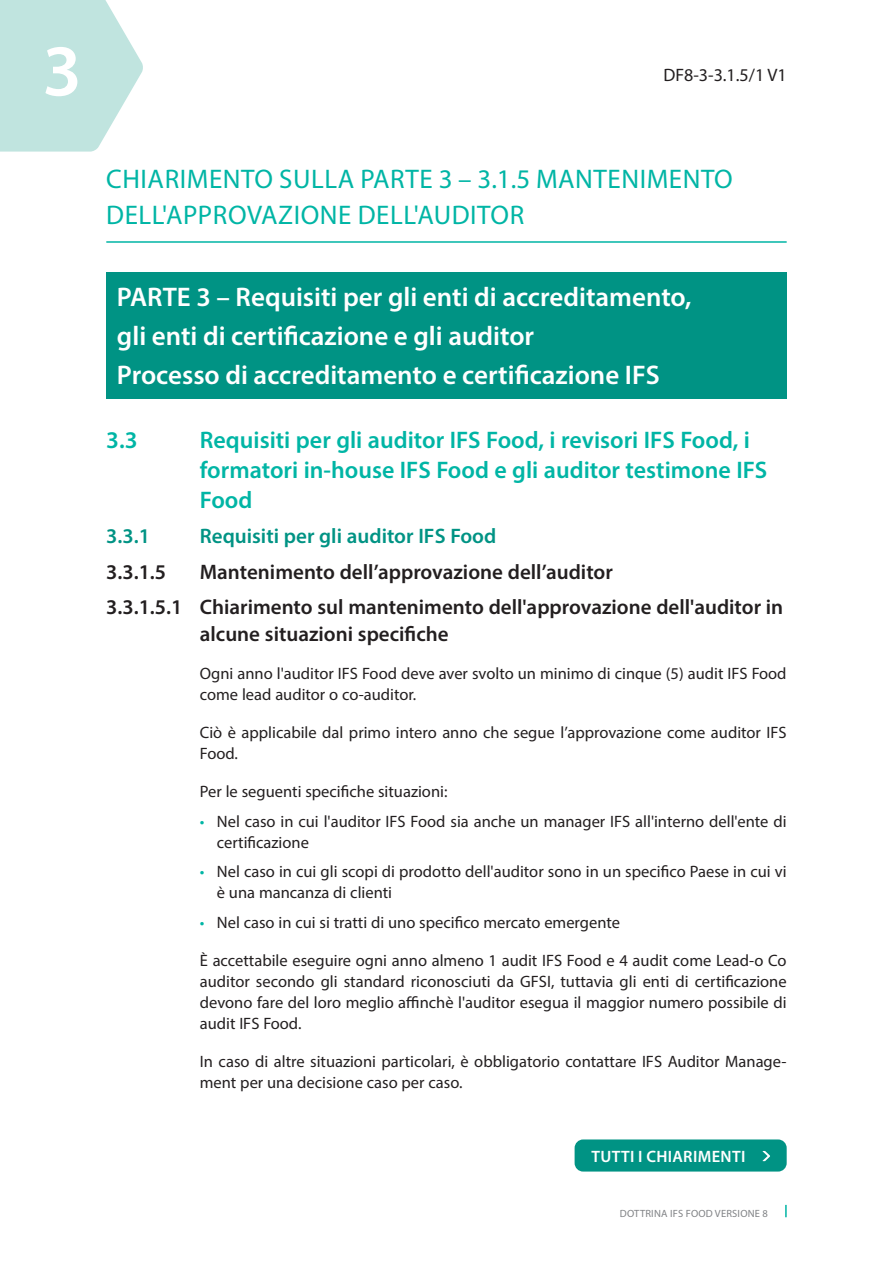
<style>
.page{position:relative;width:893px;height:1263px;background:#fff}
.page>*{position:absolute;margin:0;border:0;box-sizing:border-box;transform-origin:0 0}
.t1{font:600 73.5px "Myriad Pro";color:#fff}
.t2{font:600 27px/39px "Myriad Pro";color:#fff}
.t3{font:27px/36px "Myriad Pro";letter-spacing:.02em;color:#00b5a5}
.t4{font:600 24px/30px "Myriad Pro";color:#00b5a5}
.t5{font:600 21px/35.5px "Myriad Pro";color:#231f20}
.t6{font:600 21px "Myriad Pro";color:#009384}
.t7{font:18px "Myriad Pro";color:#231f20}
.t8{font:16.5px/21px "Myriad Pro";color:#231f20}
.t9{font:600 16.5px "Myriad Pro";letter-spacing:.02em;color:#fff}
.t10{font:10.5px "Myriad Pro";letter-spacing:.02em;color:#808285}
.s1{color:#00b5a5}
</style>
<div class="page">
<svg style="left:0;top:0;width:143px;height:152px;background:#c9e7e3"></svg>
<svg style="left:785px;top:1205px;width:2px;height:12px"></svg>
<div style="left:575px;top:1139px;width:212px;height:32px;background:#009384;border-radius:9px"></div>
<svg style="left:763px;top:1151px;width:7px;height:10px"></svg>
<hr style="left:106px;top:241px;width:681px;height:2px;background:#00b5a5">
<div style="left:106px;top:273px;width:681px;height:126px;background:#009384"></div>
<h1 class="t1" style="left:42px;top:24px;width:41px">3</h1>
<p class="t7" style="left:663px;top:64px;width:125px">DF8-3-3.1.5/1 V1</p>
<h2 class="t3" style="left:106px;top:161px;width:628px">CHIARIMENTO SULLA PARTE 3 – 3.1.5 MANTENIMENTO<br>DELL'APPROVAZIONE DELL'AUDITOR</h2>
<h2 class="t2" style="left:117px;top:276px;width:576px">PARTE 3 – Requisiti per gli enti di accreditamento, gli enti di certificazione e gli auditor<br>Processo di accreditamento e certificazione IFS</h2>
<h3 class="t4" style="left:106px;top:424px;width:33px">3.3</h3>
<h3 class="t4" style="left:200px;top:424px;width:569px">Requisiti per gli auditor IFS Food, i revisori IFS Food, i formatori in-house IFS Food e gli auditor testimone IFS<br>Food</h3>
<p class="t6" style="left:106px;top:523px;width:45px">3.3.1</p>
<p class="t6" style="left:200px;top:523px;width:298px">Requisiti per gli auditor IFS Food</p>
<p class="t5" style="left:106px;top:553px;width:61px">3.3.1.5</p>
<p class="t5" style="left:106px;top:553px;width:678px;text-indent:94px">Mantenimento dell’approvazione dell’auditor<br>3.3.1.5.1 Chiarimento sul mantenimento dell'approvazione dell'auditor in</p>
<p class="t5" style="left:200px;top:616px;width:250px">alcune situazioni specifiche</p>
<p class="t8" style="left:200px;top:663px;width:588px">Ogni anno l'auditor IFS Food deve aver svolto un minimo di cinque (5) audit IFS Food come lead auditor o co-auditor.</p>
<p class="t8" style="left:200px;top:722px;width:588px">Ciò è applicabile dal primo intero anno che segue l’approvazione come auditor IFS<br>Food.</p>
<p class="t8" style="left:200px;top:781px;width:249px">Per le seguenti specifiche situazioni:</p>
<p class="t8" style="left:217px;top:811px;width:571px;text-indent:-17px"><span class="s1">•</span> Nel caso in cui l'auditor IFS Food sia anche un manager IFS all'interno dell'ente di certificazione</p>
<p class="t8" style="left:217px;top:861px;width:571px;text-indent:-17px"><span class="s1">•</span> Nel caso in cui gli scopi di prodotto dell'auditor sono in un specifico Paese in cui vi è una mancanza di clienti</p>
<p class="t8" style="left:200px;top:912px;width:422px"><span class="s1">•</span> Nel caso in cui si tratti di uno specifico mercato emergente</p>
<p class="t8" style="left:200px;top:950px;width:588px;text-align:justify">È accettabile eseguire ogni anno almeno 1 audit IFS Food e 4 audit come Lead-o Co auditor secondo gli standard riconosciuti da GFSI, tuttavia gli enti di certificazione devono fare del loro meglio affinchè l'auditor esegua il maggior numero possibile di audit IFS Food.</p>
<p class="t8" style="left:200px;top:1051px;width:588px">In caso di altre situazioni particolari, è obbligatorio contattare IFS Auditor Manage&shy;ment per una decisione caso per caso.</p>
<p class="t9" style="left:591px;top:1146px;width:155px">TUTTI I CHIARIMENTI</p>
<p class="t10" style="left:620px;top:1207px;width:149px">DOTTRINA IFS FOOD VERSIONE 8</p>
</div>
